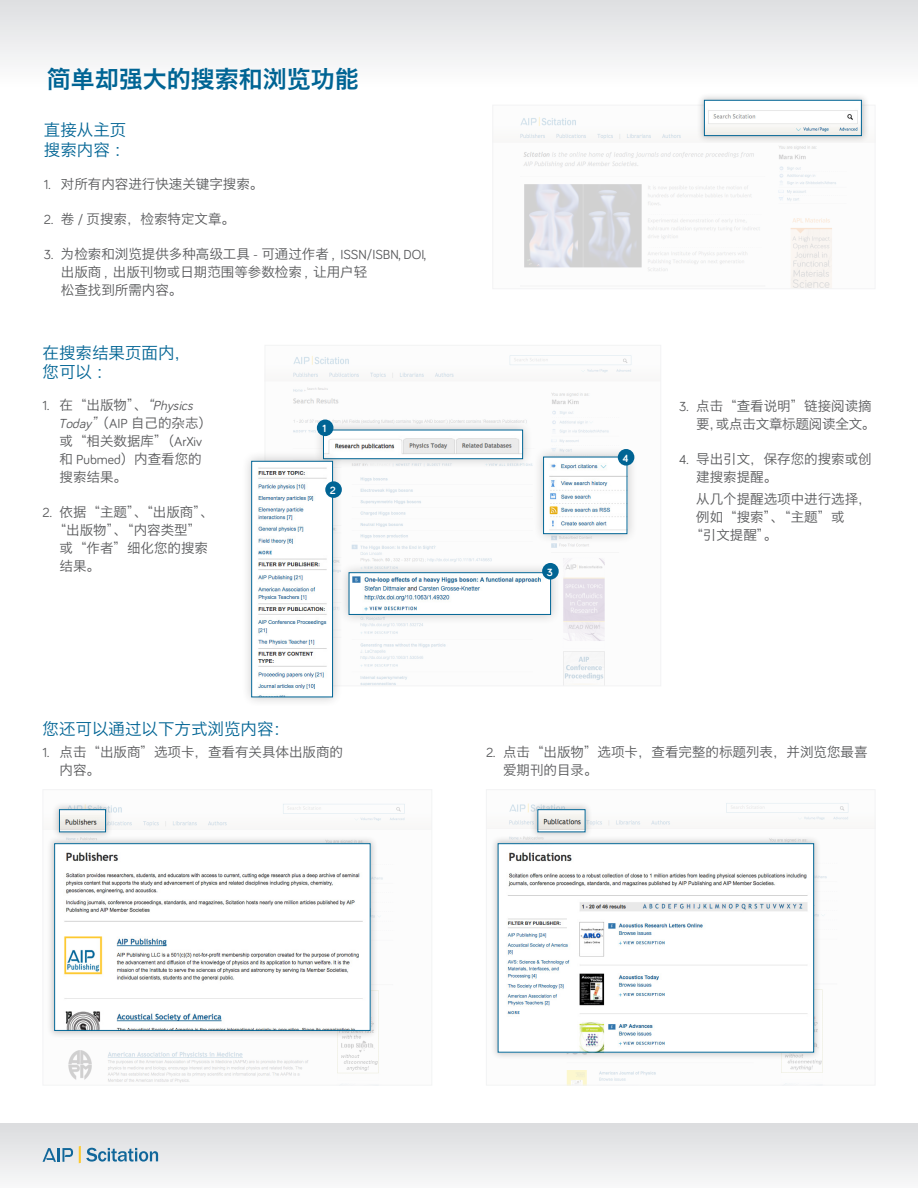
<style>
.page{position:relative;width:918px;height:1188px;background:#fff}
.page>*{position:absolute;margin:0;border:0;box-sizing:border-box;transform-origin:0 0}
.t1{font:24px "Hiragino Sans GB W6";color:#006494}
.t2{font:16.5px/19.5px "Hiragino Sans GB W3";color:#006494}
.t3{font:13.5px/18px "Hiragino Sans GB W3";color:#57585a}
.t4{font:700 10.8px "Bariol";color:#fff}
.s1{font-family:"Bariol"}
.s2{font-style:italic}
.s3{font-family:"Bariol";font-style:italic}
</style>
<div class="page">
<div style="left:0;top:0;width:918px;height:87px;background:linear-gradient(to bottom,#dddfe1,#fefefe)"></div>
<div style="left:0;top:1123px;width:918px;height:65px;background:linear-gradient(to right,#e9eaeb,#e9eaeb)"></div>
<svg style="left:43px;top:1148px;width:30px;height:14px"></svg>
<svg style="left:79px;top:1146px;width:79px;height:17px"></svg>
<img style="left:520px;top:117px;width:316px;height:170px">
<div style="left:696px;top:92px;width:174px;height:51px;background:#231f20;opacity:.25"></div>
<img style="left:706px;top:102px;width:154px;height:32px">
<div style="left:704px;top:100px;width:158px;height:36px;border:1px solid #006494"></div>
<img style="left:293px;top:355px;width:339px;height:329px">
<div style="left:313px;top:419px;width:220px;height:50px;background:#231f20;opacity:.25"></div>
<img style="left:325px;top:432px;width:196px;height:25px">
<div style="left:323px;top:430px;width:200px;height:29px;border:1px solid #006494"></div>
<div style="left:317px;top:420px;width:16px;height:16px;background:#006494;border-radius:50%"></div>
<img style="left:68px;top:804px;width:337px;height:279px">
<div style="left:43px;top:789px;width:389px;height:297px;border:1px solid #e6e7e9"></div>
<div style="left:47px;top:836px;width:331px;height:203px;background:#231f20;opacity:.25"></div>
<img style="left:56px;top:845px;width:313px;height:184px">
<div style="left:54px;top:843px;width:317px;height:188px;border:1px solid #006494"></div>
<div style="left:51px;top:802px;width:62px;height:38px;background:#231f20;opacity:.25"></div>
<img style="left:61px;top:811px;width:43px;height:19px">
<div style="left:59px;top:809px;width:47px;height:23px;border:1px solid #006494"></div>
<img style="left:509px;top:803px;width:340px;height:281px">
<div style="left:486px;top:789px;width:389px;height:297px;border:1px solid #e6e7e9"></div>
<div style="left:490px;top:836px;width:332px;height:224px;background:#231f20;opacity:.25"></div>
<img style="left:500px;top:845px;width:312px;height:206px">
<div style="left:498px;top:843px;width:316px;height:210px;border:1px solid #006494"></div>
<div style="left:530px;top:802px;width:63px;height:38px;background:#231f20;opacity:.25"></div>
<img style="left:539px;top:811px;width:44px;height:19px">
<div style="left:537px;top:809px;width:48px;height:23px;border:1px solid #006494"></div>
<div style="left:533px;top:446px;width:105px;height:98px;background:#231f20;opacity:.25"></div>
<img style="left:545px;top:459px;width:80px;height:73px">
<div style="left:543px;top:457px;width:84px;height:77px;border:1px solid #006494"></div>
<div style="left:618px;top:449px;width:16px;height:17px;background:#006494;border-radius:50%"></div>
<div style="left:338px;top:562px;width:223px;height:63px;background:#231f20;opacity:.25"></div>
<img style="left:351px;top:574px;width:198px;height:39px">
<div style="left:349px;top:572px;width:202px;height:43px;border:1px solid #006494"></div>
<div style="left:542px;top:563px;width:17px;height:17px;background:#006494;border-radius:50%"></div>
<div style="left:241px;top:451px;width:102px;height:257px;background:#231f20;opacity:.25"></div>
<img style="left:253px;top:463px;width:78px;height:232px">
<div style="left:251px;top:461px;width:82px;height:236px;border:1px solid #006494"></div>
<div style="left:325px;top:481px;width:17px;height:17px;background:#006494;border-radius:50%"></div>
<h1 class="t1" style="left:47px;top:63px;width:314px">简单却强大的搜索和浏览功能</h1>
<p class="t2" style="left:44px;top:120px;width:88px">直接从主页搜索内容：</p>
<p class="t3" style="left:44px;top:175px;width:221px"><span class="s1">1.</span> 对所有内容进行快速关键字搜索。</p>
<p class="t3" style="left:44px;top:210px;width:193px"><span class="s1">2.</span> 卷 <span class="s1">/</span> 页搜索，检索特定文章。</p>
<p class="t3" style="left:61px;top:245px;width:367px;text-indent:-17px"><span class="s1">3.</span> 为检索和浏览提供多种高级工具 <span class="s1">-</span> 可通过作者 <span class="s1">, ISSN/ISBN, DOI,</span>出版商 <span class="s1">,</span> 出版刊物或日期范围等参数检索 <span class="s1">,</span> 让用户轻<br>松查找到所需内容。</p>
<p class="t2" style="left:43px;top:343px;width:150px">在搜索结果页面内，您可以：</p>
<p class="t3" style="left:58px;top:396px;width:155px;text-indent:-16px"><span class="s1">1 .</span> 在 “ 出版物 ”、<span class="s2">“</span><span class="s3">Physics<br>Today</span><span class="s2">”</span>（<span class="s1">AIP</span> 自己的杂志）或“相关数据库”（<span class="s1">ArXiv</span>和 <span class="s1">Pubmed</span>）内查看您的搜索结果。</p>
<p class="t3" style="left:43px;top:503px;width:173px"><span class="s1">2.</span> 依据“主题”、“出版商”、</p>
<p class="t3" style="left:53px;top:521px;width:150px">“出版物”、“内容类型”</p>
<p class="t3" style="left:60px;top:539px;width:150px">或“作者”细化您的搜索</p>
<p class="t3" style="left:60px;top:557px;width:42px">结果。</p>
<p class="t4" style="left:322px;top:421px;width:5px">1</p>
<p class="t4" style="left:330px;top:483px;width:7px">2</p>
<p class="t2" style="left:43px;top:718px;width:249px">您还可以通过以下方式浏览内容：</p>
<p class="t3" style="left:60px;top:742px;width:285px;text-indent:-17px"><span class="s1">1.</span> 点击“出版商”选项卡，查看有关具体出版商的内容。</p>
<p class="t4" style="left:547px;top:564px;width:8px">3</p>
<p class="t4" style="left:622px;top:451px;width:8px">4</p>
<p class="t3" style="left:679px;top:397px;width:198px;text-align:right"><span class="s1">3.</span> 点击“查看说明”链接阅读摘要，或点击文章标题阅读全文。</p>
<p class="t3" style="left:696px;top:450px;width:177px;text-indent:-17px"><span class="s1">4.</span> 导出引文，保存您的搜索或创建搜索提醒。</p>
<p class="t3" style="left:696px;top:490px;width:177px">从几个提醒选项中进行选择，</p>
<p class="t3" style="left:696px;top:508px;width:150px">例如“搜索”、“主题”或</p>
<p class="t3" style="left:689px;top:526px;width:89px">“引文提醒”。</p>
<p class="t3" style="left:503px;top:742px;width:366px;text-indent:-17px"><span class="s1">2.</span> 点击“出版物”选项卡，查看完整的标题列表，并浏览您最喜爱期刊的目录。</p>
</div>
